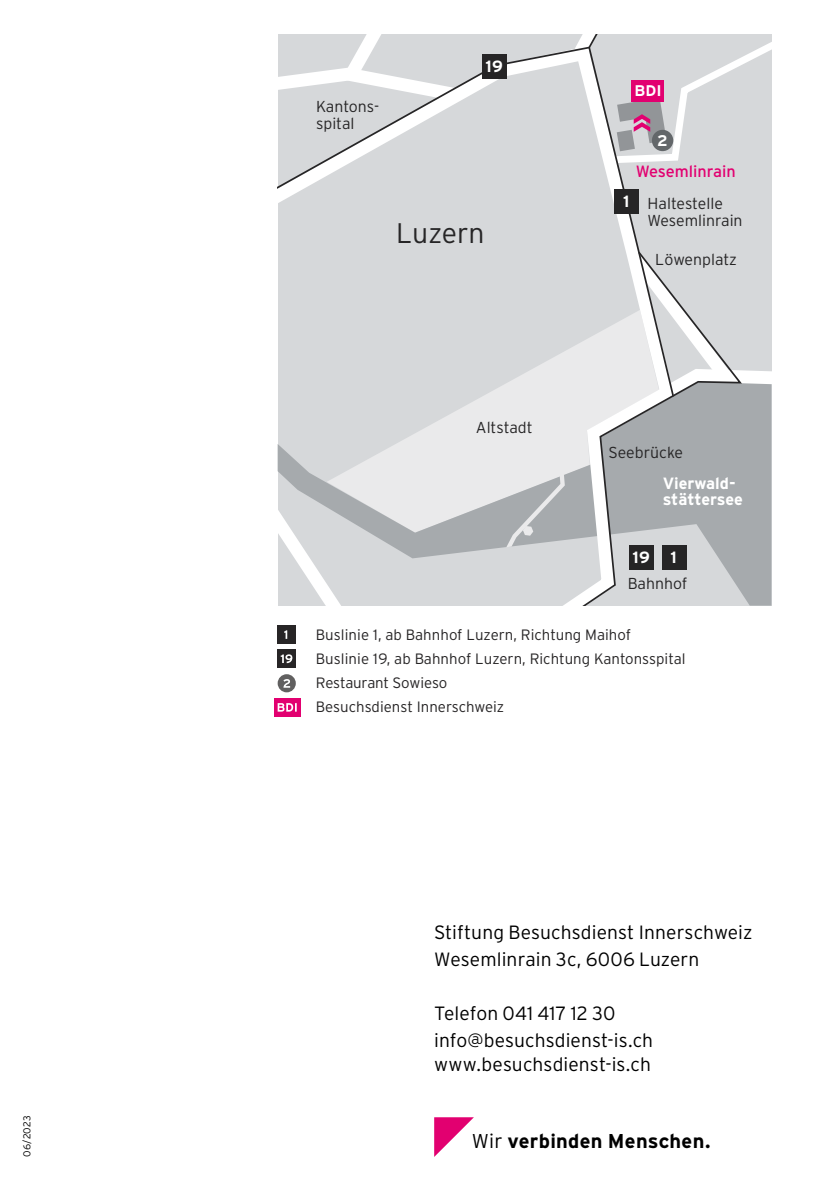
<style>
.page{position:relative;width:840px;height:1191px;background:#fff}
.page>*{position:absolute;margin:0;border:0;box-sizing:border-box;transform-origin:0 0}
.t1{font:300 28.2px "Interstate";color:#262526}
.t2{font:700 20px "Interstate";letter-spacing:.015em;color:#000}
.t3{font:300 19.2px/27px "Interstate";letter-spacing:.005em;color:#000}
.t4{font:700 16.2px/16.2px "Interstate";color:#fff}
.t5{font:16.2px "Interstate";color:#e20070}
.t6{font:300 15.8px/17.2px "Interstate";color:#262526}
.t7{font:700 15.4px "Interstate";color:#fff}
.t8{font:300 15px/24px "Interstate";color:#272526}
.t9{font:300 10px "Interstate";letter-spacing:.025em;color:#000}
.s1{font-weight:300}
</style>
<div class="page">
<svg style="left:434px;top:1117px;width:39px;height:40px"></svg>
<div style="left:277px;top:34px;width:494px;height:571px;background:#d6d8da"></div>
<div style="left:743px;top:370px;width:28px;height:235px;background:#a6aaad"></div>
<svg style="left:277px;top:34px;width:104px;height:12px"></svg>
<svg style="left:277px;top:394px;width:136px;height:211px"></svg>
<svg style="left:743px;top:42px;width:28px;height:22px"></svg>
<svg style="left:413px;top:34px;width:330px;height:571px"></svg>
<svg style="left:615px;top:236px;width:126px;height:162px"></svg>
<svg style="left:277px;top:46px;width:314px;height:174px"></svg>
<div style="left:481px;top:54px;width:25px;height:25px;background:#262526"></div>
<div style="left:613px;top:189px;width:25px;height:25px;background:#262526"></div>
<div style="left:628px;top:544px;width:25px;height:25px;background:#262526"></div>
<div style="left:631px;top:80px;width:33px;height:22px;background:#e20070"></div>
<div style="left:661px;top:544px;width:25px;height:25px;background:#262526"></div>
<div style="left:277px;top:649px;width:19px;height:19px;background:#272526"></div>
<svg style="left:280px;top:654px;width:12px;height:9px"></svg>
<div style="left:277px;top:625px;width:19px;height:19px;background:#272526"></div>
<svg style="left:284px;top:630px;width:3px;height:9px"></svg>
<div style="left:277px;top:674px;width:18px;height:18px;background:#616060;border-radius:50%"></div>
<svg style="left:283px;top:679px;width:7px;height:8px"></svg>
<div style="left:273px;top:698px;width:27px;height:18px;background:#e20070"></div>
<svg style="left:277px;top:703px;width:19px;height:8px"></svg>
<p class="t9" style="left:21px;top:1157px;width:43px;rotate:-90deg">06/2023</p>
<p class="t6" style="left:316px;top:98px;width:65px;line-height:16.2px">Kantons&shy;spital</p>
<p class="t4" style="left:485px;top:58px;width:19px">19</p>
<h1 class="t1" style="left:396px;top:218px;width:90px">Luzern</h1>
<p class="t6" style="left:475px;top:418px;width:58px">Altstadt</p>
<p class="t7" style="left:634px;top:82px;width:29px">BDI</p>
<p class="t7" style="left:656px;top:132px;width:12px">2</p>
<p class="t4" style="left:622px;top:193px;width:8px">1</p>
<p class="t5" style="left:635px;top:162px;width:101px">Wesemlinrain</p>
<p class="t6" style="left:647px;top:195px;width:96px">Haltestelle<br>Wesemlinrain</p>
<p class="t6" style="left:655px;top:250px;width:83px">Löwenplatz</p>
<p class="t6" style="left:608px;top:444px;width:76px">Seebrücke</p>
<p class="t4" style="left:662px;top:475px;width:82px">Vierwald&shy;stättersee</p>
<p class="t4" style="left:632px;top:549px;width:19px">19</p>
<p class="t4" style="left:670px;top:549px;width:8px">1</p>
<p class="t6" style="left:627px;top:575px;width:61px">Bahnhof</p>
<p class="t8" style="left:316px;top:622px;width:371px">Buslinie 1, ab Bahnhof Luzern, Richtung Maihof Buslinie 19, ab Bahnhof Luzern, Richtung Kantonsspital Restaurant Sowieso<br>Besuchsdienst Innerschweiz</p>
<p class="t3" style="left:434px;top:918px;width:319px">Stiftung Besuchsdienst Innerschweiz<br>Wesemlinrain 3c, 6006 Luzern</p>
<p class="t3" style="left:434px;top:999px;width:220px">Telefon 041 417 12 30 info@besuchsdienst-is.ch</p>
<p class="t3" style="left:434px;top:1050px;width:218px">www.besuchsdienst-is.ch</p>
<h2 class="t2" style="left:471px;top:1129px;width:240px"><span class="s1">Wir</span> verbinden Menschen.</h2>
</div>
